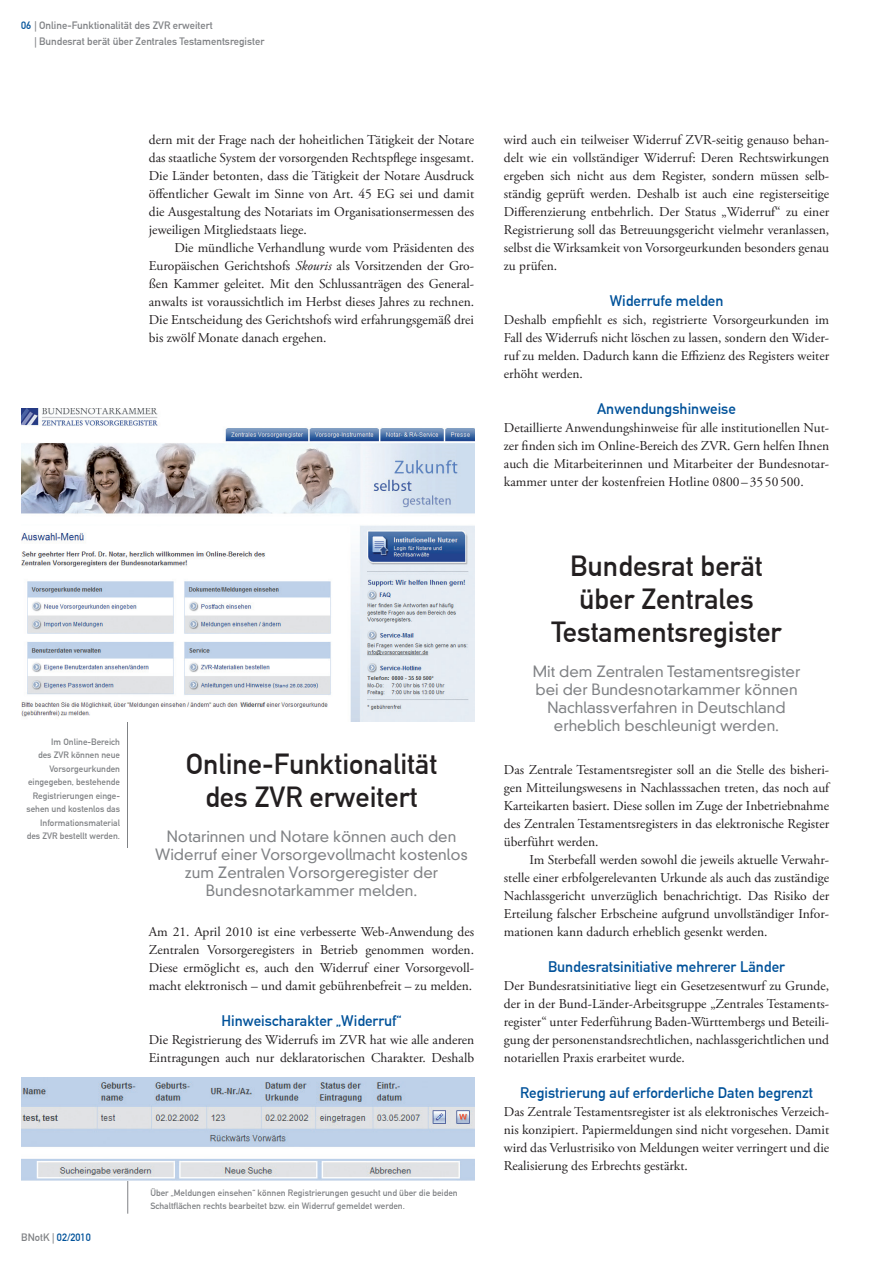
<style>
.page{position:relative;width:893px;height:1263px;background:#fff}
.page>*{position:absolute;margin:0;border:0;box-sizing:border-box;transform-origin:0 0}
.t1{font:28.5px/33px "DIN Mittelschrift LT";color:#231f20;text-align:center}
.t2{font:300 15px/18px "DIN Neuzeit Grotesk LT";color:#808285;text-align:center}
.t3{font:15px "DIN Mittelschrift LT";color:#01529a}
.t4{font:13.5px/18px "Adobe Garamond Pro";color:#231f20;text-align:justify}
.t5{font:10.5px/16.5px "DIN Mittelschrift LT";color:#808285}
.t6{font:10.5px "DIN Mittelschrift LT";color:#01529a}
.t7{font:9px/13.5px "DIN Mittelschrift LT";color:#808285;text-align:right}
.s1{color:#01529a}
.s2{font-style:italic}
.s3{color:#808285}
</style>
<div class="page">
<hr style="left:127px;top:721px;width:1px;height:126px;background:#808285">
<img style="left:21px;top:408px;width:453px;height:313px">
<hr style="left:127px;top:1181px;width:1px;height:33px;background:#808285">
<img style="left:22px;top:1077px;width:452px;height:104px">
<p class="t5" style="left:34px;top:17px;width:232px;text-indent:-13px"><span class="s1">06</span> | Online-Funktionalität des ZVR erweitert<br>| Bundesrat berät über Zentrales Testamentsregister</p>
<p class="t4" style="left:149px;top:131px;width:327px">dern mit der Frage nach der hoheitlichen Tätigkeit der Notare das staatliche System der vorsorgenden Rechtspflege insgesamt.<br>Die Länder betonten, dass die Tätigkeit der Notare Ausdruck öffentlicher Gewalt im Sinne von Art. 45 EG sei und damit die Ausgestaltung des Notariats im Organisationsermessen des jeweiligen Mitgliedstaats liege.</p>
<p class="t4" style="left:149px;top:239px;width:327px;text-indent:26px">Die mündliche Verhandlung wurde vom Präsidenten des Europäischen Gerichtshofs <span class="s2">Skouris</span> als Vorsitzenden der Gro&shy;ßen Kammer geleitet. Mit den Schlussanträgen des General&shy;anwalts ist voraussichtlich im Herbst dieses Jahres zu rechnen.<br>Die Entscheidung des Gerichtshofs wird erfahrungsgemäß drei bis zwölf Monate danach ergehen.</p>
<p class="t7" style="left:26px;top:735px;width:95px">Im Online-Bereich<br>des ZVR können neue<br>Vorsorgeurkunden eingegeben, bestehende<br>Registrierungen einge&shy;sehen und kostenlos das<br>Informationsmaterial des ZVR bestellt werden.</p>
<h1 class="t1" style="left:186px;top:748px;width:253px">Online-Funktionalität des ZVR erweitert</h1>
<p class="t2" style="left:155px;top:828px;width:314px">Notarinnen und Notare können auch den Widerruf einer Vorsorgevollmacht kostenlos zum Zentralen Vorsorgeregister der Bundesnotarkammer melden.</p>
<p class="t4" style="left:149px;top:923px;width:327px">Am 21. April 2010 ist eine verbesserte Web-Anwendung des Zentralen Vorsorgeregisters in Betrieb genommen worden.<br>Diese ermöglicht es, auch den Widerruf einer Vorsorgevoll&shy;macht elektronisch – und damit gebührenbefreit – zu melden.</p>
<p class="t3" style="left:222px;top:1012px;width:181px">Hinweischarakter „Widerruf“</p>
<p class="t4" style="left:149px;top:1031px;width:327px">Die Registrierung des Widerrufs im ZVR hat wie alle anderen<br>Eintragungen auch nur deklaratorischen Charakter. Deshalb</p>
<p class="t6" style="left:21px;top:1231px;width:71px"><span class="s3">BNotK |</span> 02/2010</p>
<p class="t7" style="left:150px;top:1186px;width:309px;text-align:left">Über „Meldungen einsehen“ können Registrierungen gesucht und über die beiden<br>Schaltflächen rechts bearbeitet bzw. ein Widerruf gemeldet werden.</p>
<p class="t4" style="left:504px;top:131px;width:327px">wird auch ein teilweiser Widerruf ZVR-seitig genauso behan&shy;delt wie ein vollständiger Widerruf: Deren Rechtswirkungen ergeben sich nicht aus dem Register, sondern müssen selb&shy;ständig geprüft werden. Deshalb ist auch eine registerseitige Differenzierung entbehrlich. Der Status „Widerruf“ zu einer Registrierung soll das Betreuungsgericht vielmehr veranlassen, selbst die Wirksamkeit von Vorsorgeurkunden besonders genau zu prüfen.</p>
<p class="t3" style="left:610px;top:292px;width:115px">Widerrufe melden</p>
<p class="t4" style="left:504px;top:311px;width:327px">Deshalb empfiehlt es sich, registrierte Vorsorgeurkunden im Fall des Widerrufs nicht löschen zu lassen, sondern den Wider&shy;ruf zu melden. Dadurch kann die Effizienz des Registers weiter erhöht werden.</p>
<p class="t3" style="left:597px;top:400px;width:140px">Anwendungshinweise</p>
<p class="t4" style="left:504px;top:419px;width:327px">Detaillierte Anwendungshinweise für alle institutionellen Nut&shy;zer finden sich im Online-Bereich des ZVR. Gern helfen Ihnen auch die Mitarbeiterinnen und Mitarbeiter der Bundesnotar&shy;kammer unter der kostenfreien Hotline 0800 – 35 50 500.</p>
<h1 class="t1" style="left:551px;top:550px;width:232px">Bundesrat berät über Zentrales<br>Testamentsregister</h1>
<p class="t2" style="left:533px;top:663px;width:269px">Mit dem Zentralen Testamentsregister bei der Bundesnotarkammer können Nachlassverfahren in Deutschland erheblich beschleunigt werden.</p>
<p class="t4" style="left:504px;top:761px;width:327px">Das Zentrale Testamentsregister soll an die Stelle des bisheri&shy;gen Mitteilungswesens in Nachlasssachen treten, das noch auf Karteikarten basiert. Diese sollen im Zuge der Inbetriebnahme des Zentralen Testamentsregisters in das elektronische Register überführt werden.</p>
<p class="t4" style="left:504px;top:851px;width:327px;text-indent:26px">Im Sterbefall werden sowohl die jeweils aktuelle Verwahr&shy;stelle einer erbfolgerelevanten Urkunde als auch das zuständige Nachlassgericht unverzüglich benachrichtigt. Das Risiko der Erteilung falscher Erbscheine aufgrund unvollständiger Infor&shy;mationen kann dadurch erheblich gesenkt werden.</p>
<p class="t3" style="left:548px;top:958px;width:239px">Bundesratsinitiative mehrerer Länder</p>
<p class="t4" style="left:504px;top:977px;width:327px">Der Bundesratsinitiative liegt ein Gesetzesentwurf zu Grunde, der in der Bund-Länder-Arbeitsgruppe „Zentrales Testaments&shy;register“ unter Federführung Baden-Württembergs und Beteili&shy;gung der personenstandsrechtlichen, nachlassgerichtlichen und notariellen Praxis erarbeitet wurde.</p>
<p class="t3" style="left:520px;top:1084px;width:295px">Registrierung auf erforderliche Daten begrenzt</p>
<p class="t4" style="left:504px;top:1103px;width:327px">Das Zentrale Testamentsregister ist als elektronisches Verzeich&shy;nis konzipiert. Papiermeldungen sind nicht vorgesehen. Damit wird das Verlustrisiko von Meldungen weiter verringert und die Realisierung des Erbrechts gestärkt.</p>
</div>
